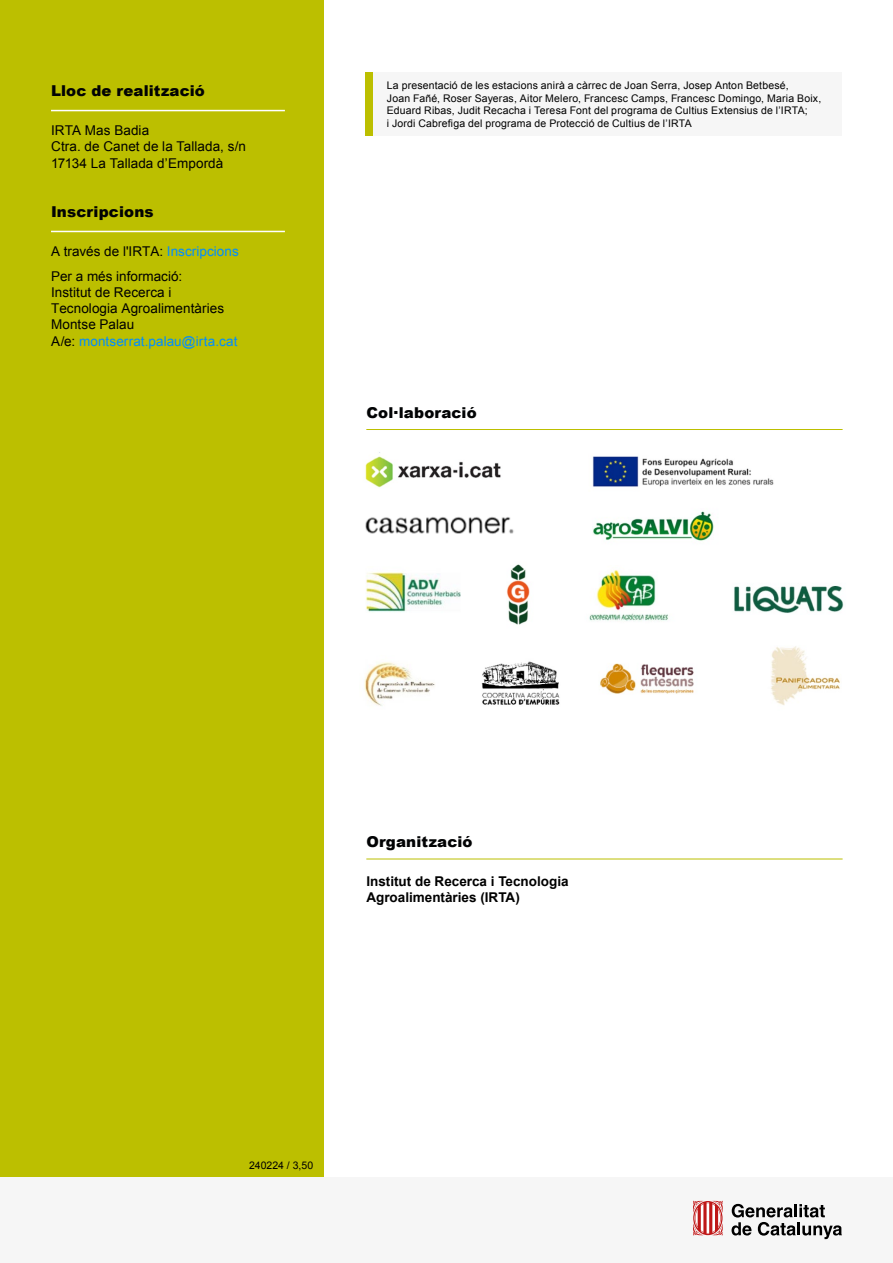
<style>
.page{position:relative;width:893px;height:1263px;background:#fff}
.page>*{position:absolute;margin:0;border:0;box-sizing:border-box;transform-origin:0 0}
.t1{font:900 15px "Arial";letter-spacing:.01em;color:#020304}
.P3{font:13.5px/16.2px "Arial";letter-spacing:.005em;color:#000}
.t2{font:700 13.5px "Arial";color:#000}
.t3{font:10.5px/12.6px "Arial";letter-spacing:.015em;color:#000}
.s1{color:#008dff}
</style>
<div class="page">
<div style="left:0;top:0;width:323px;height:1177px;background:#bcbf00"></div>
<div style="left:0;top:1177px;width:892px;height:86px;background:#f6f6f6"></div>
<svg style="left:693px;top:1200px;width:30px;height:35px"></svg>
<svg style="left:731px;top:1204px;width:111px;height:35px"></svg>
<hr style="left:51px;top:110px;width:234px;height:1px;background:#fff">
<hr style="left:51px;top:231px;width:234px;height:1px;background:#fff">
<hr style="left:366px;top:429px;width:477px;height:1px;background:#bcbf00">
<hr style="left:366px;top:859px;width:477px;height:1px;background:#bcbf00">
<div style="left:366px;top:72px;width:476px;height:64px;background:#f6f6f6"></div>
<div style="left:366px;top:72px;width:7px;height:64px;background:#bcbf00"></div>
<img style="left:365px;top:452px;width:136px;height:36px">
<img style="left:592px;top:456px;width:182px;height:31px">
<img style="left:771px;top:646px;width:69px;height:59px">
<img style="left:600px;top:663px;width:94px;height:31px">
<img style="left:364px;top:662px;width:71px;height:44px">
<img style="left:481px;top:661px;width:79px;height:44px">
<img style="left:506px;top:564px;width:24px;height:61px">
<img style="left:734px;top:585px;width:110px;height:29px">
<img style="left:589px;top:570px;width:79px;height:51px">
<img style="left:366px;top:572px;width:95px;height:40px">
<img style="left:593px;top:511px;width:121px;height:30px">
<img style="left:365px;top:517px;width:149px;height:17px">
<h6 class="t1" style="left:51px;top:80px;width:155px">Lloc de realització</h6>
<p class="P3" style="left:51px;top:123px;width:100px">IRTA Mas Badia</p>
<p class="P3" style="left:51px;top:139px;width:196px">Ctra. de Canet de la Tallada, s/n</p>
<p class="P3" style="left:51px;top:155px;width:174px">17134 La Tallada d’Empordà</p>
<h6 class="t1" style="left:51px;top:201px;width:104px">Inscripcions</h6>
<p class="P3" style="left:51px;top:243px;width:189px">A través de l'IRTA: <span class="s1">Inscripcions</span></p>
<p class="P3" style="left:51px;top:268px;width:188px">Per a més informació:<br>Institut de Recerca i<br>Tecnologia Agroalimentàries<br>Montse Palau<br>A/e: <span class="s1">montserrat.palau@irta.cat</span></p>
<p class="t3" style="left:387px;top:79px;width:436px">La presentació de les estacions anirà a càrrec de Joan Serra, Josep Anton Betbesé,<br>Joan Fañé, Roser Sayeras, Aitor Melero, Francesc Camps, Francesc Domingo, Maria Boix, Eduard Ribas, Judit Recacha i Teresa Font del programa de Cultius Extensius de l’IRTA;<br>i Jordi Cabrefiga del programa de Protecció de Cultius de l’IRTA</p>
<h5 class="t1" style="left:366px;top:402px;width:112px">Col·laboració</h5>
<h5 class="t1" style="left:366px;top:831px;width:108px">Organització</h5>
<p class="t2" style="left:366px;top:872px;width:204px">Institut de Recerca i Tecnologia</p>
<p class="t2" style="left:366px;top:888px;width:155px">Agroalimentàries (IRTA)</p>
<p class="t3" style="left:249px;top:1158px;width:66px">240224 / 3,50</p>
</div>
